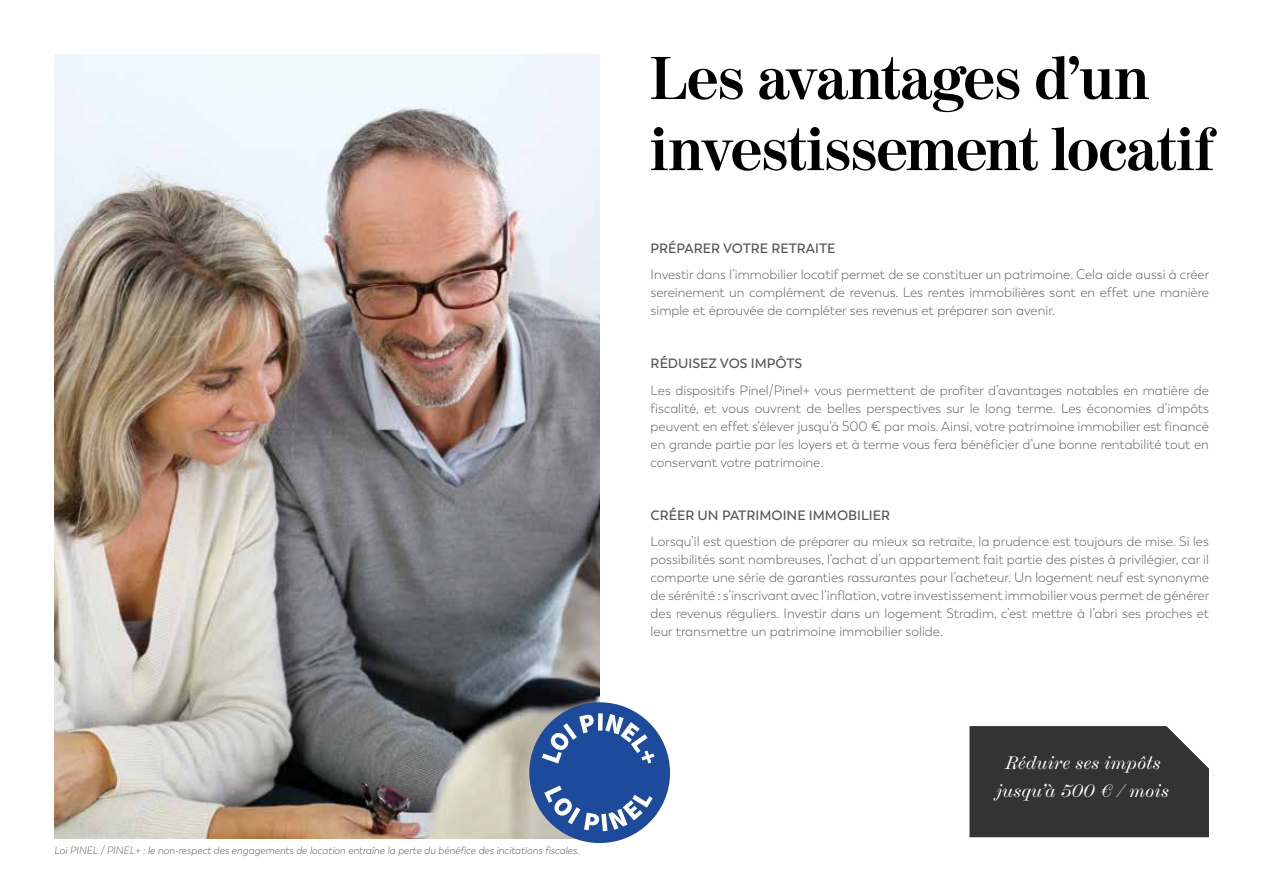
<style>
.page{position:relative;width:1263px;height:893px;background:#fff}
.page>*{position:absolute;margin:0;border:0;box-sizing:border-box;transform-origin:0 0}
.t1{font:700 60px/71.1px "Moderno FB";letter-spacing:-.01em;color:#000}
.t2{font:italic 18px/28.5px "Chapman";letter-spacing:.015em;color:#fff;text-align:center}
.t3{font:300 13.5px/18px "Trenda";color:#575756;text-align:justify}
.t4{font:600 13.5px "Trenda";color:#575756}
.t5{font:italic 300 10.5px "Trenda";color:#575756}
</style>
<div class="page">
<img style="left:54px;top:54px;width:546px;height:785px">
<div style="left:529px;top:702px;width:141px;height:141px;background:#1d4a9b;border-radius:50%"></div>
<svg style="left:544px;top:785px;width:109px;height:46px"></svg>
<svg style="left:542px;top:714px;width:52px;height:49px"></svg>
<div style="left:598px;top:713px;width:5px;height:18px;background:#fff"></div>
<svg style="left:605px;top:714px;width:49px;height:49px"></svg>
<div style="left:969px;top:726px;width:240px;height:111px;background:#333"></div>
<p class="t5" style="left:54px;top:844px;width:527px">Loi PINEL / PINEL+ : le non-respect des engagements de location entraîne la perte du bénéfice des incitations fiscales.</p>
<h1 class="t1" style="left:651px;top:45px;width:565px">Les avantages d’un investissement locatif</h1>
<p class="t4" style="left:651px;top:240px;width:186px">PRÉPARER VOTRE RETRAITE</p>
<p class="t3" style="left:651px;top:266px;width:560px">Investir dans l’immobilier locatif permet de se constituer un patrimoine. Cela aide aussi à créer sereinement un complément de revenus. Les rentes immobilières sont en effet une manière simple et éprouvée de compléter ses revenus et préparer son avenir.</p>
<p class="t4" style="left:651px;top:356px;width:153px">RÉDUISEZ VOS IMPÔTS</p>
<p class="t3" style="left:651px;top:381px;width:560px">Les dispositifs Pinel/Pinel+ vous permettent de profiter d’avantages notables en matière de fiscalité, et vous ouvrent de belles perspectives sur le long terme. Les économies d’impôts peuvent en effet s’élever jusqu’à 500 € par mois. Ainsi, votre patrimoine immobilier est financé en grande partie par les loyers et à terme vous fera bénéficier d’une bonne rentabilité tout en conservant votre patrimoine.</p>
<p class="t4" style="left:651px;top:507px;width:241px">CRÉER UN PATRIMOINE IMMOBILIER</p>
<p class="t3" style="left:651px;top:533px;width:560px">Lorsqu’il est question de préparer au mieux sa retraite, la prudence est toujours de mise. Si les possibilités sont nombreuses, l’achat d’un appartement fait partie des pistes à privilégier, car il comporte une série de garanties rassurantes pour l’acheteur. Un logement neuf est synonyme de sérénité : s’inscrivant avec l’inflation, votre investissement immobilier vous permet de générer des revenus réguliers. Investir dans un logement Stradim, c’est mettre à l’abri ses proches et leur transmettre un patrimoine immobilier solide.</p>
<h2 class="t2" style="left:997px;top:746px;width:174px">Réduire ses impôts jusqu’à 500 € / mois</h2>
</div>
